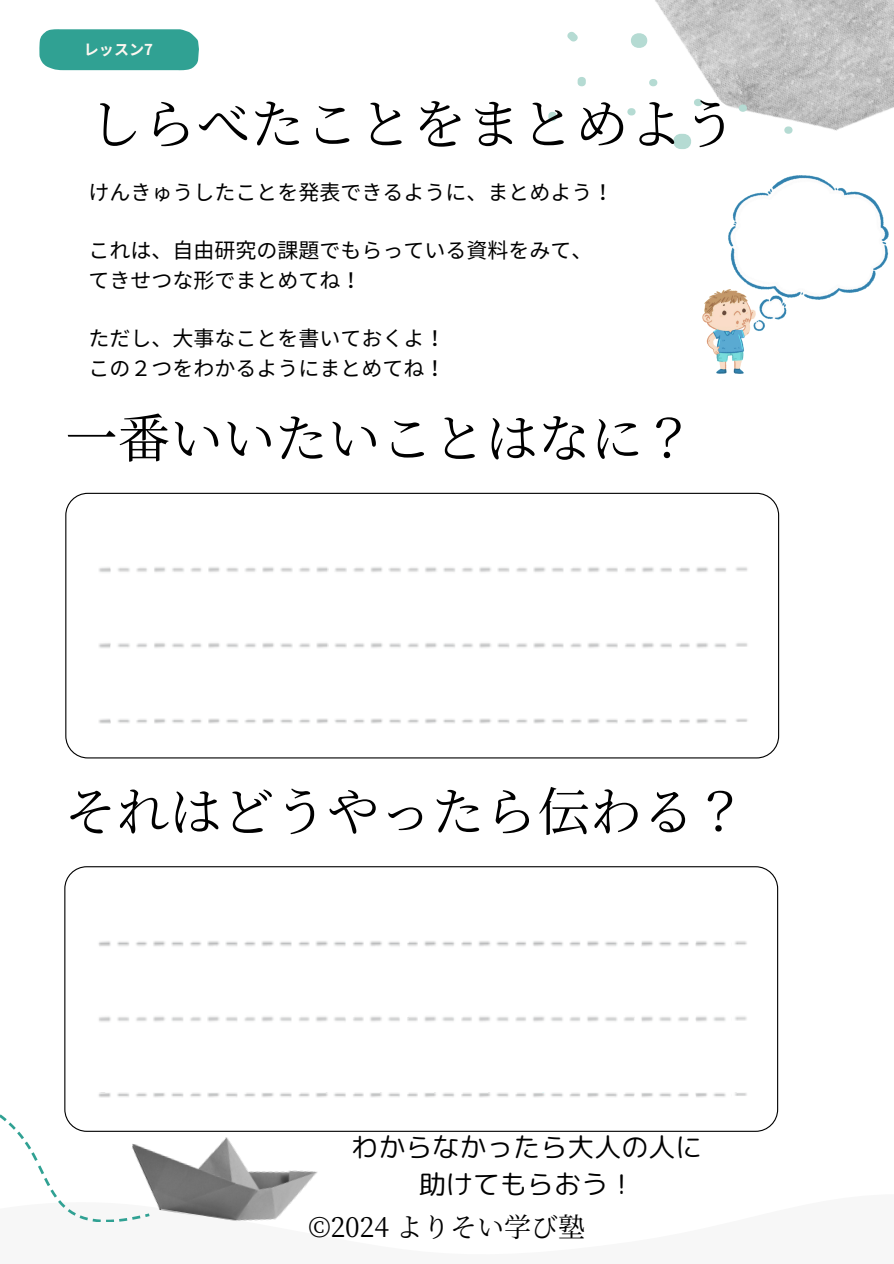
<style>
.page{position:relative;width:894px;height:1264px;background:#fff}
.page>*{position:absolute;margin:0;border:0;box-sizing:border-box;transform-origin:0 0}
.t1{font:54px "Source Han Serif JP";color:#000}
.t2{font:52.5px "Source Han Serif JP";color:#000}
.t3{font:27px/37.2px "rounded mplus 1 p regular";color:#000;text-align:center}
.t4{font:27px "Source Han Serif JP";color:#000}
.t5{font:21px/29.2px "Noto Sans JP";color:#000}
.t6{font:700 15px "Noto Sans JP";color:#fdf7f1}
</style>
<div class="page">
<img style="left:655px;top:0;width:238px;height:132px">
<svg style="left:548px;top:29px;width:244px;height:120px"></svg>
<img style="left:702px;top:175px;width:186px;height:198px">
<div style="left:39px;top:29px;width:160px;height:41px;background:#30a193"></div>
<svg style="left:65px;top:493px;width:713px;height:265px"></svg>
<svg style="left:95px;top:563px;width:20px;height:13px"></svg>
<svg style="left:115px;top:563px;width:616px;height:13px"></svg>
<svg style="left:731px;top:563px;width:20px;height:13px"></svg>
<svg style="left:95px;top:639px;width:20px;height:13px"></svg>
<svg style="left:115px;top:639px;width:616px;height:13px"></svg>
<svg style="left:731px;top:639px;width:20px;height:13px"></svg>
<svg style="left:95px;top:715px;width:20px;height:12px"></svg>
<svg style="left:115px;top:715px;width:616px;height:12px"></svg>
<svg style="left:731px;top:715px;width:20px;height:12px"></svg>
<svg style="left:64px;top:866px;width:713px;height:265px"></svg>
<svg style="left:94px;top:937px;width:20px;height:13px"></svg>
<svg style="left:114px;top:937px;width:616px;height:13px"></svg>
<svg style="left:730px;top:937px;width:20px;height:13px"></svg>
<svg style="left:94px;top:1012px;width:20px;height:13px"></svg>
<svg style="left:114px;top:1012px;width:616px;height:13px"></svg>
<svg style="left:730px;top:1012px;width:20px;height:13px"></svg>
<svg style="left:94px;top:1088px;width:20px;height:13px"></svg>
<svg style="left:114px;top:1088px;width:616px;height:13px"></svg>
<svg style="left:730px;top:1088px;width:20px;height:13px"></svg>
<img style="left:123px;top:1122px;width:197px;height:100px">
<svg style="left:0;top:1103px;width:149px;height:118px"></svg>
<h3 class="t6" style="left:84px;top:38px;width:70px">レッスン7</h3>
<h1 class="t1" style="left:88px;top:82px;width:650px">しらべたことをまとめよう</h1>
<p class="t5" style="left:88px;top:176px;width:526px">けんきゅうしたことを発表できるように、まとめよう！</p>
<p class="t5" style="left:88px;top:235px;width:505px">これは、自由研究の課題でもらっている資料をみて、てきせつな形でまとめてね！</p>
<p class="t5" style="left:88px;top:323px;width:358px">ただし、大事なことを書いておくよ！この２つをわかるようにまとめてね！</p>
<h3 class="t2" style="left:65px;top:397px;width:631px">一番いいたいことはなに？</h3>
<h1 class="t2" style="left:64px;top:770px;width:684px">それはどうやったら伝わる？</h1>
<h3 class="t3" style="left:351px;top:1128px;width:352px">わからなかったら大人の人に助けてもらおう！</h3>
<h1 class="t4" style="left:308px;top:1205px;width:278px">©2024 よりそい学び塾</h1>
</div>
